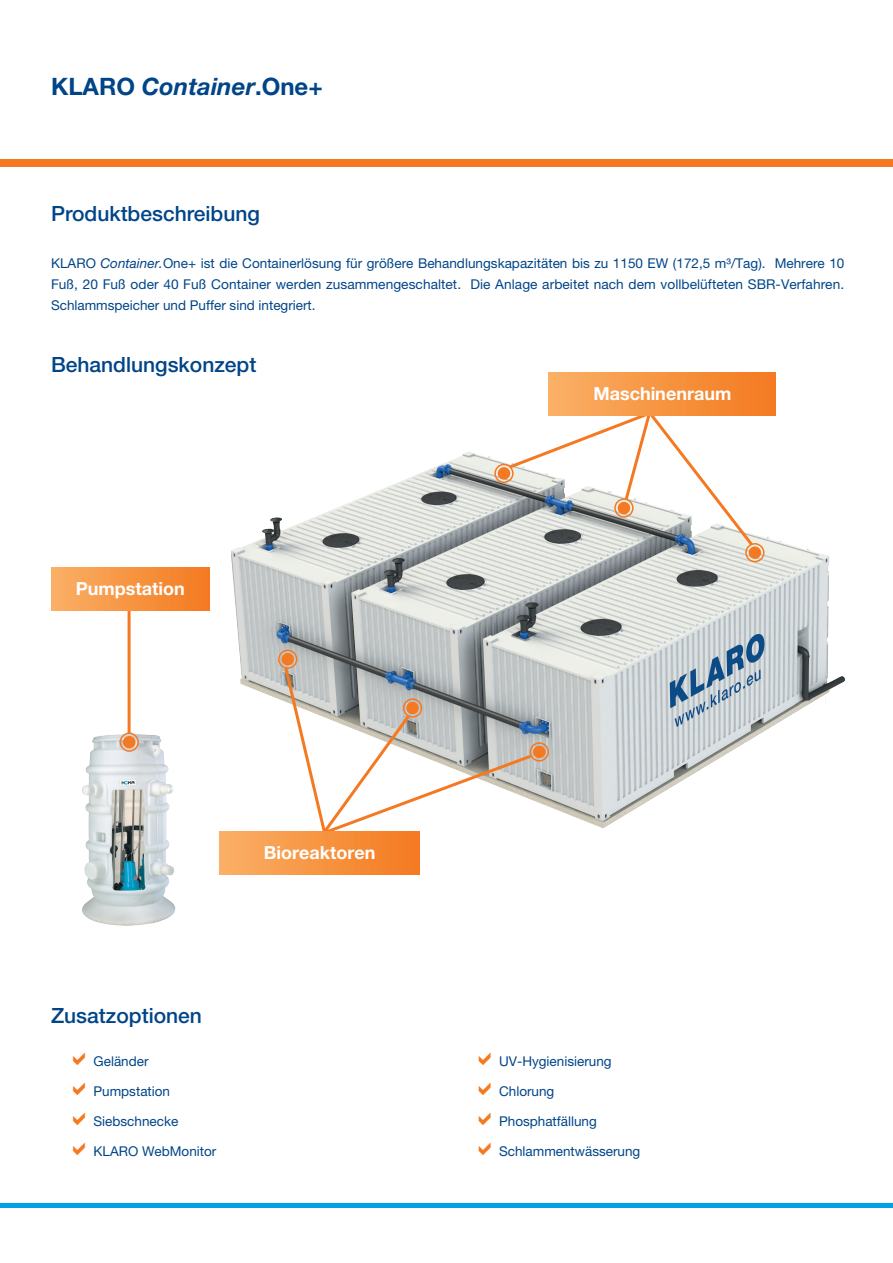
<style>
.page{position:relative;width:893px;height:1263px;background:#fff}
.page>*{position:absolute;margin:0;border:0;box-sizing:border-box;transform-origin:0 0}
.t1{font:700 24px "Helvetica Neue LT Pro";color:#014588}
.t2{font:500 21px "Helvetica Neue LT Pro";color:#014588}
.t3{font:700 18px "Helvetica Neue LT Pro";color:#fff}
.t4{font:13.5px/21px "Helvetica Neue LT Pro";color:#014588;text-align:justify}
.s1{font-style:italic}
</style>
<div class="page">
<img style="left:231px;top:452px;width:615px;height:376px">
<div style="left:0;top:159px;width:893px;height:8px;background:#f47921"></div>
<div style="left:0;top:1203px;width:893px;height:5px;background:#00a1e3"></div>
<hr style="left:128px;top:605px;width:3px;height:128px;background:#f47921">
<svg style="left:282px;top:664px;width:252px;height:167px"></svg>
<svg style="left:506px;top:402px;width:250px;height:147px"></svg>
<div style="left:549px;top:372px;width:226px;height:44px;background:linear-gradient(to right,#fab066,#f37a20)"></div>
<div style="left:219px;top:831px;width:201px;height:44px;background:linear-gradient(to right,#fab066,#f37a1f)"></div>
<div style="left:51px;top:567px;width:158px;height:44px;background:linear-gradient(to right,#fab066,#f37a20)"></div>
<img style="left:82px;top:724px;width:94px;height:202px">
<div style="left:530px;top:742px;width:19px;height:19px;border:2px solid #f47921;border-radius:50%"></div>
<div style="left:533px;top:746px;width:12px;height:12px;background:#f47921;border-radius:50%"></div>
<div style="left:403px;top:698px;width:19px;height:20px;border:2px solid #f47921;border-radius:50%"></div>
<div style="left:406px;top:702px;width:13px;height:12px;background:#f47921;border-radius:50%"></div>
<div style="left:278px;top:649px;width:19px;height:20px;border:2px solid #f47921;border-radius:50%"></div>
<div style="left:281px;top:653px;width:13px;height:12px;background:#f47921;border-radius:50%"></div>
<div style="left:745px;top:543px;width:19px;height:19px;border:2px solid #f47921;border-radius:50%"></div>
<div style="left:749px;top:546px;width:12px;height:13px;background:#f47921;border-radius:50%"></div>
<div style="left:614px;top:498px;width:20px;height:20px;border:2px solid #f47921;border-radius:50%"></div>
<div style="left:618px;top:502px;width:12px;height:12px;background:#f47921;border-radius:50%"></div>
<div style="left:494px;top:464px;width:20px;height:19px;border:2px solid #f47921;border-radius:50%"></div>
<div style="left:498px;top:467px;width:12px;height:13px;background:#f47921;border-radius:50%"></div>
<div style="left:120px;top:732px;width:19px;height:20px;border:2px solid #f47921;border-radius:50%"></div>
<div style="left:123px;top:736px;width:12px;height:12px;background:#f47921;border-radius:50%"></div>
<h1 class="t1" style="left:51px;top:72px;width:273px">KLARO <span class="s1">Container</span>.One+</h1>
<h2 class="t2" style="left:51px;top:201px;width:210px">Produktbeschreibung</h2>
<p class="t4" style="left:51px;top:253px;width:795px">KLARO <span class="s1">Container.</span>One+ ist die Containerlösung für größere Behandlungskapazitäten bis zu 1150 EW (172,5 m³/Tag). Mehrere 10<br>Fuß, 20 Fuß oder 40 Fuß Container werden zusammengeschaltet. Die Anlage arbeitet nach dem vollbelüfteten SBR-Verfahren.<br>Schlammspeicher und Puffer sind integriert.</p>
<h2 class="t2" style="left:51px;top:352px;width:207px">Behandlungskonzept</h2>
<h3 class="t3" style="left:76px;top:578px;width:110px">Pumpstation</h3>
<h3 class="t3" style="left:264px;top:842px;width:113px">Bioreaktoren</h3>
<h2 class="t2" style="left:51px;top:1003px;width:152px">Zusatzoptionen</h2>
<p class="t4" style="left:94px;top:1050px;width:56px">Geländer</p>
<p class="t4" style="left:94px;top:1080px;width:78px">Pumpstation</p>
<p class="t4" style="left:94px;top:1110px;width:86px">Siebschnecke</p>
<p class="t4" style="left:94px;top:1140px;width:124px">KLARO WebMonitor</p>
<h3 class="t3" style="left:593px;top:383px;width:139px">Maschinenraum</h3>
<p class="t4" style="left:499px;top:1050px;width:114px">UV-Hygienisierung</p>
<p class="t4" style="left:499px;top:1080px;width:57px">Chlorung</p>
<p class="t4" style="left:499px;top:1110px;width:99px">Phosphatfällung</p>
<p class="t4" style="left:499px;top:1140px;width:143px">Schlammentwässerung</p>
</div>
